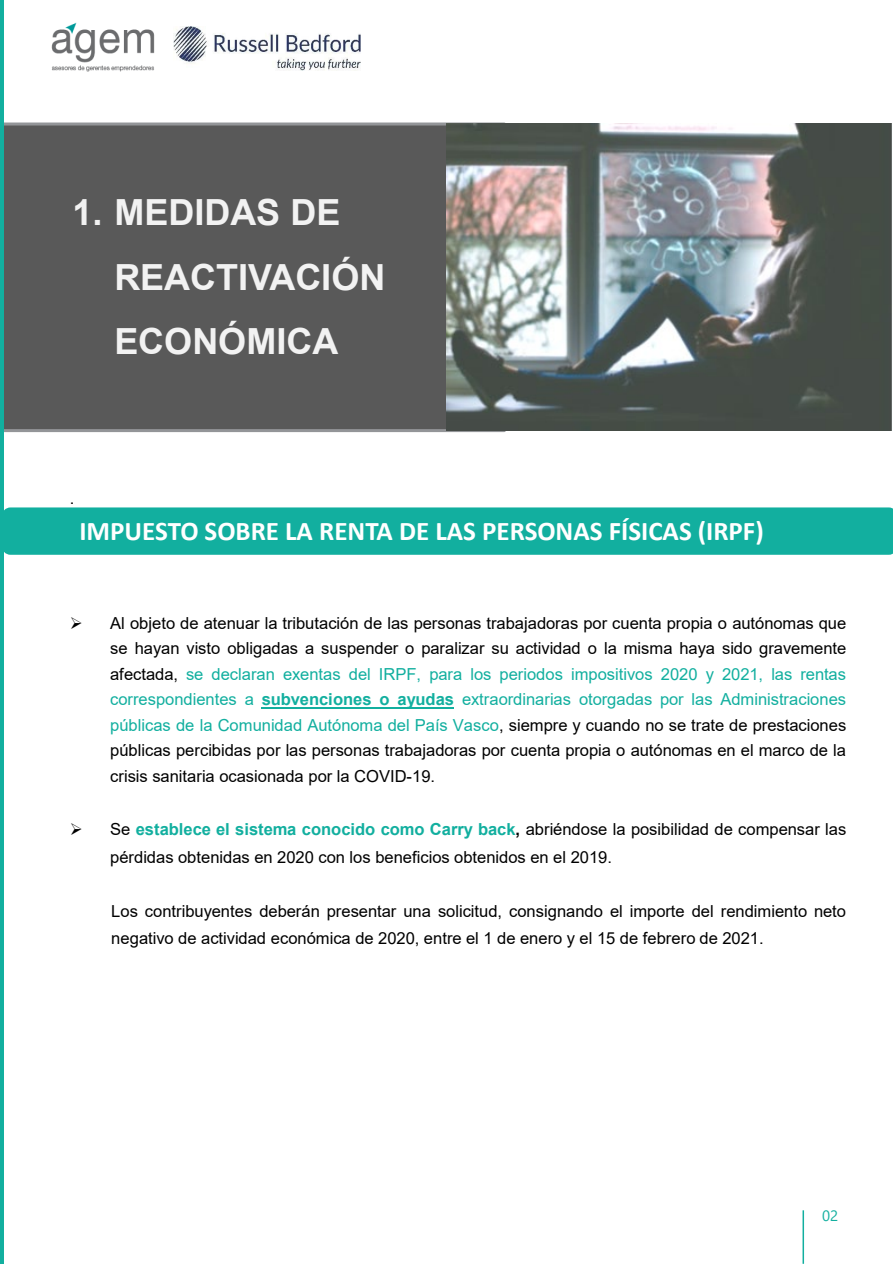
<style>
.page{position:relative;width:893px;height:1264px;background:#fff}
.page>*{position:absolute;margin:0;border:0;box-sizing:border-box;transform-origin:0 0}
.t1{font:700 36px/64.8px "Arial";color:#f2f2f2}
.t2{font:700 27px "Calibri";color:#fff}
.t3{font:16.5px/25.5px "Arial";color:#000}
.t4{font:15px "Segoe UI";color:#12af9f}
.s1{color:#12af9f}
.s2{font-weight:700;color:#12af9f}
.s3{font-weight:700}
</style>
<div class="page">
<div style="left:3px;top:122px;width:503px;height:310px;background:#595959"></div>
<hr style="left:262px;top:707px;width:192px;height:1px;background:#12af9f">
<hr style="left:0;top:0;width:3px;height:1263px;background:#12af9f">
<img style="left:174px;top:26px;width:186px;height:45px">
<img style="left:51px;top:22px;width:104px;height:50px">
<hr style="left:802px;top:1209px;width:2px;height:54px;background:#12af9f">
<div style="left:3px;top:507px;width:889px;height:47px;background:#12af9f"></div>
<img style="left:446px;top:124px;width:446px;height:306px">
<p class="t1" style="left:114px;top:180px;width:272px;text-indent:-42px">1. MEDIDAS DE<br>REACTIVACIÓN<br>ECONÓMICA</p>
<p class="t3" style="left:70px;top:485px;width:6px">.</p>
<p class="t2" style="left:79px;top:512px;width:685px">IMPUESTO SOBRE LA RENTA DE LAS PERSONAS FÍSICAS (IRPF)</p>
<p class="t3" style="left:110px;top:610px;width:737px;text-align:justify;text-indent:-40px">➢ Al objeto de atenuar la tributación de las personas trabajadoras por cuenta propia o autónomas que se hayan visto obligadas a suspender o paralizar su actividad o la misma haya sido gravemente afectada, <span class="s1">se declaran exentas del IRPF, para los periodos impositivos 2020 y 2021, las rentas correspondientes a</span> <span class="s2">subvenciones o ayudas</span> <span class="s1">extraordinarias otorgadas por las Administraciones públicas de la Comunidad Autónoma del País Vasco</span>, siempre y cuando no se trate de prestaciones públicas percibidas por las personas trabajadoras por cuenta propia o autónomas en el marco de la crisis sanitaria ocasionada por la COVID-19.</p>
<p class="t3" style="left:110px;top:815px;width:737px;line-height:27px;text-indent:-41px">➢ Se <span class="s2">establece el sistema conocido como Carry back</span><span class="s3">,</span> abriéndose la posibilidad de compensar las pérdidas obtenidas en 2020 con los beneficios obtenidos en el 2019.</p>
<p class="t3" style="left:111px;top:896px;width:736px;line-height:27px">Los contribuyentes deberán presentar una solicitud, consignando el importe del rendimiento neto negativo de actividad económica de 2020, entre el 1 de enero y el 15 de febrero de 2021.</p>
<p class="t4" style="left:822px;top:1201px;width:18px">02</p>
</div>
